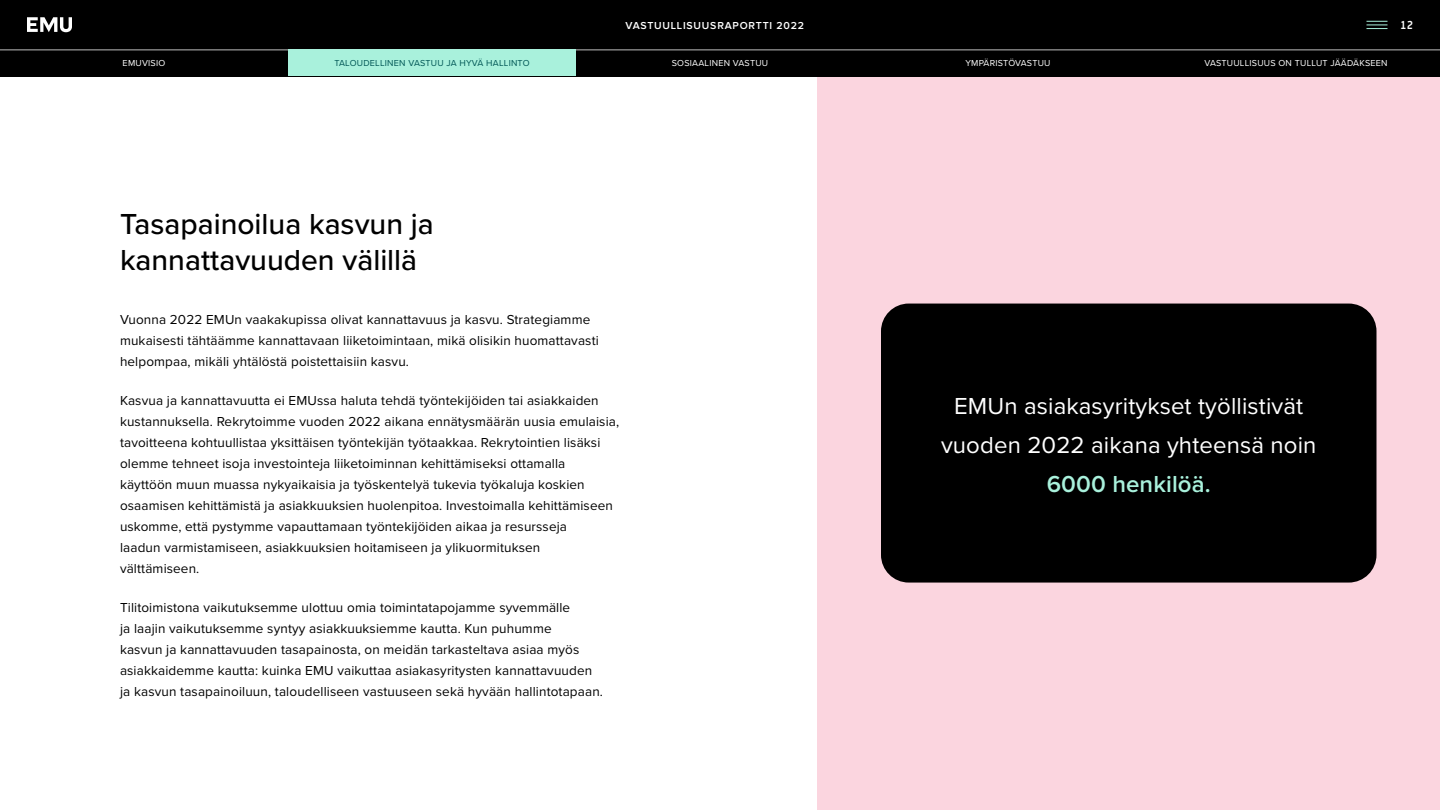
<style>
.page{position:relative;width:1440px;height:810px;background:#fff}
.page>*{position:absolute;margin:0;border:0;box-sizing:border-box;transform-origin:0 0}
.t1{font:500 30px/36px "Proxima Nova";color:#000}
.t2{font:24px/39px "Proxima Nova";letter-spacing:.005em;color:#fff;text-align:center}
.t3{font:600 24px "Proxima Nova";letter-spacing:.005em;color:#a9f1dc}
.t4{font:13.5px/21px "Proxima Nova";letter-spacing:.01em;color:#000}
.t5{font:700 11.25px "Miriam Libre";color:#fff}
.t6{font:600 10.5px "Proxima Nova";letter-spacing:.075em;color:#fff}
.t7{font:9px "Proxima Nova";letter-spacing:.025em;color:#fff}
.t8{font:9px "Proxima Nova";letter-spacing:.025em;color:#005655}
</style>
<div class="page">
<hr style="left:0;top:76px;width:1440px;height:1px;background:#005655">
<div style="left:818px;top:76px;width:622px;height:734px;background:#fbd5df"></div>
<div style="left:881px;top:304px;width:496px;height:279px;background:#000;border-radius:28px"></div>
<div style="left:0;top:0;width:1440px;height:76px;background:#000"></div>
<hr style="left:0;top:50px;width:1440px;height:1px;background:#fff">
<svg style="left:27px;top:17px;width:45px;height:15px"></svg>
<svg style="left:1366px;top:21px;width:22px;height:8px"></svg>
<div style="left:288px;top:50px;width:288px;height:26px;background:#a9f1dc"></div>
<p class="t6" style="left:625px;top:21px;width:180px">VASTUULLISUUSRAPORTTI 2022</p>
<p class="t7" style="left:123px;top:56px;width:44px">EMUVISIO</p>
<p class="t8" style="left:334px;top:56px;width:197px">TALOUDELLINEN VASTUU JA HYVÄ HALLINTO</p>
<p class="t7" style="left:672px;top:56px;width:98px">SOSIAALINEN VASTUU</p>
<p class="t7" style="left:965px;top:56px;width:87px">YMPÄRISTÖVASTUU</p>
<p class="t7" style="left:1204px;top:56px;width:185px">VASTUULLISUUS ON TULLUT JÄÄDÄKSEEN</p>
<p class="t5" style="left:1401px;top:18px;width:14px">12</p>
<h1 class="t1" style="left:120px;top:205px;width:315px">Tasapainoilua kasvun ja kannattavuuden välillä</h1>
<p class="t4" style="left:120px;top:308px;width:480px">Vuonna 2022 EMUn vaakakupissa olivat kannattavuus ja kasvu. Strategiamme mukaisesti tähtäämme kannattavaan liiketoimintaan, mikä olisikin huomattavasti helpompaa, mikäli yhtälöstä poistettaisiin kasvu.</p>
<p class="t4" style="left:120px;top:389px;width:501px">Kasvua ja kannattavuutta ei EMUssa haluta tehdä työntekijöiden tai asiakkaiden kustannuksella. Rekrytoimme vuoden 2022 aikana ennätysmäärän uusia emulaisia, tavoitteena kohtuullistaa yksittäisen työntekijän työtaakkaa. Rekrytointien lisäksi olemme tehneet isoja investointeja liiketoiminnan kehittämiseksi ottamalla käyttöön muun muassa nykyaikaisia ja työskentelyä tukevia työkaluja koskien osaamisen kehittämistä ja asiakkuuksien huolenpitoa. Investoimalla kehittämiseen uskomme, että pystymme vapauttamaan työntekijöiden aikaa ja resursseja<br>laadun varmistamiseen, asiakkuuksien hoitamiseen ja ylikuormituksen välttämiseen.</p>
<p class="t4" style="left:120px;top:596px;width:485px">Tilitoimistona vaikutuksemme ulottuu omia toimintatapojamme syvemmälle<br>ja laajin vaikutuksemme syntyy asiakkuuksiemme kautta. Kun puhumme<br>kasvun ja kannattavuuden tasapainosta, on meidän tarkasteltava asiaa myös asiakkaidemme kautta: kuinka EMU vaikuttaa asiakasyritysten kannattavuuden ja kasvun tasapainoiluun, taloudelliseen vastuuseen sekä hyvään hallintotapaan.</p>
<h2 class="t2" style="left:941px;top:385px;width:377px">EMUn asiakasyritykset työllistivät vuoden 2022 aikana yhteensä noin</h2>
<h2 class="t3" style="left:1047px;top:473px;width:166px">6000 henkilöä.</h2>
</div>
